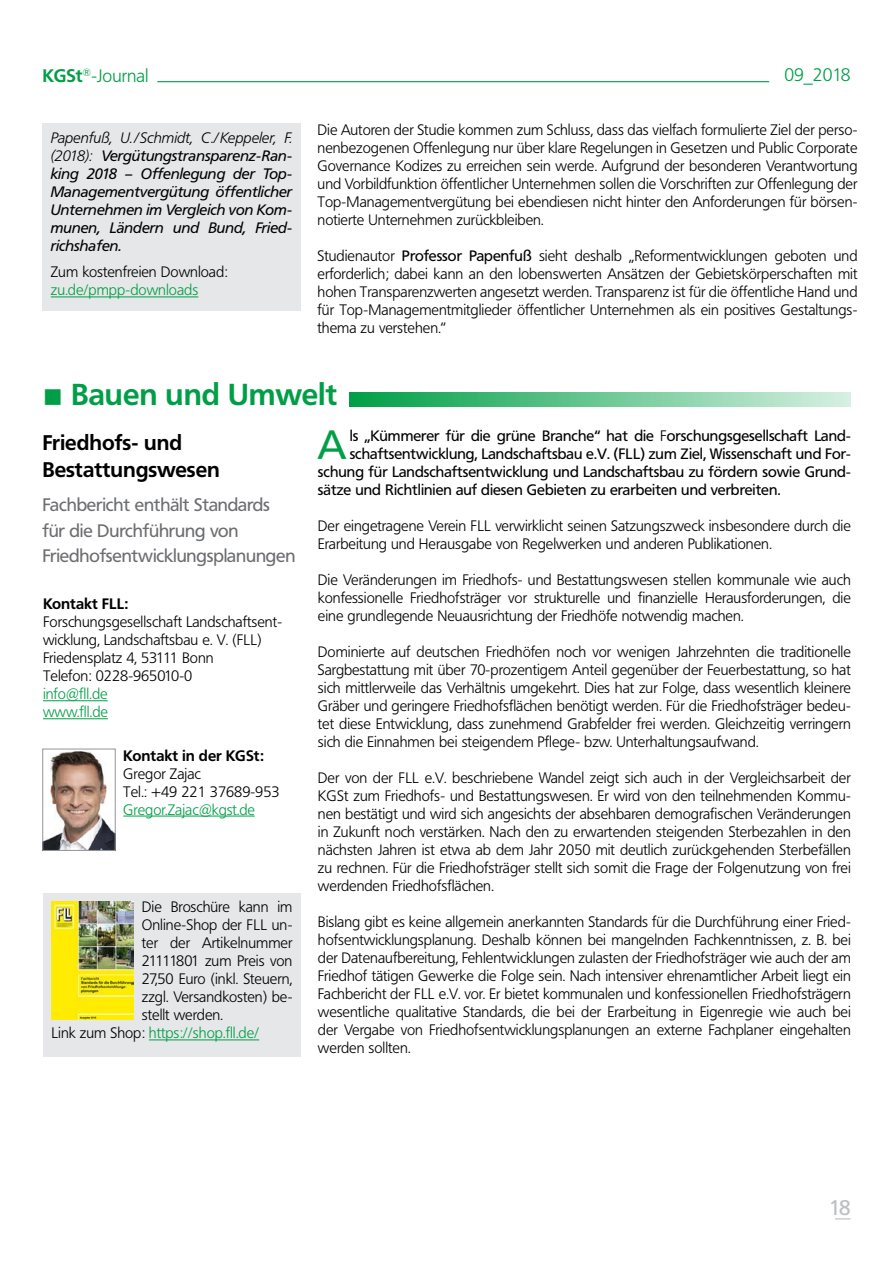
<style>
.page{position:relative;width:893px;height:1263px;background:#fff}
.page>*{position:absolute;margin:0;border:0;box-sizing:border-box;transform-origin:0 0}
.t1{font:40.5px "Frutiger BQ";color:#009f47}
.t2{font:700 30px "Frutiger BQ";color:#009f47}
.t3{font:700 21px/27px "Frutiger BQ";color:#000}
.t4{font:21px "Frutiger BQ";color:#bcbec0}
.t5{font:18px/25.5px "Frutiger BQ";letter-spacing:-.01em;color:#6d6e71}
.t6{font:300 18px "Frutiger BQ";color:#009f47}
.t7{font:300 15px/18px "Frutiger BQ";color:#000;text-align:justify}
.t8{font:15px "Frutiger BQ";color:#000}
.t9{font:italic 15px/18px "Frutiger BQ";color:#000;text-align:justify}
.t10{font:300 15px/18px "Frutiger BQ";color:#009f47}
.t11{font:700 15px "Frutiger BQ";color:#000}
.t12{font:300 15px "Frutiger BQ";letter-spacing:-.02em;color:#000}
.s1{font-weight:700}
.s2{font-weight:300}
.s3{font-weight:400}
.s4{color:#000}
</style>
<div class="page">
<svg style="left:835px;top:1218px;width:15px;height:1px"></svg>
<hr style="left:157px;top:81px;width:612px;height:1px;background:#009f47">
<div style="left:42px;top:123px;width:259px;height:188px;background:#e6e7e8"></div>
<hr style="left:51px;top:297px;width:147px;height:1px;background:#009f47">
<hr style="left:43px;top:700px;width:65px;height:1px;background:#009f47">
<hr style="left:43px;top:718px;width:65px;height:1px;background:#009f47">
<svg style="left:349px;top:392px;width:502px;height:14px;background:#6bc794"></svg>
<hr style="left:123px;top:816px;width:132px;height:1px;background:#009f47">
<img style="left:45px;top:751px;width:68px;height:98px">
<div style="left:43px;top:749px;width:72px;height:102px;border:1px solid #939598"></div>
<div style="left:43px;top:893px;width:258px;height:163px;background:#e6e7e8"></div>
<hr style="left:149px;top:1039px;width:110px;height:1px;background:#009f47">
<img style="left:52px;top:901px;width:81px;height:118px">
<p class="t6" style="left:43px;top:65px;width:107px"><span class="s1">KGSt</span><sup>®</sup>-Journal</p>
<p class="t6" style="left:784px;top:65px;width:68px">09_2018</p>
<p class="t9" style="left:51px;top:129px;width:243px"><span class="s2">Papenfuß, U./Schmidt, C./Keppeler, F. (2018):</span> Vergütungstransparenz-Ran&shy;king 2018 – Offenlegung der Top-Managementvergütung öffentlicher Unternehmen im Vergleich von Kom&shy;munen, Ländern und Bund, Fried&shy;richshafen.</p>
<p class="t7" style="left:51px;top:263px;width:178px">Zum kostenfreien Download:</p>
<p class="t10" style="left:51px;top:281px;width:149px">zu.de/pmpp-downloads</p>
<p class="t7" style="left:317px;top:121px;width:541px">Die Autoren der Studie kommen zum Schluss, dass das vielfach formulierte Ziel der perso&shy;nenbezogenen Offenlegung nur über klare Regelungen in Gesetzen und Public Corporate Governance Kodizes zu erreichen sein werde. Aufgrund der besonderen Verantwortung und Vorbildfunktion öffentlicher Unternehmen sollen die Vorschriften zur Offenlegung der Top-Managementvergütung bei ebendiesen nicht hinter den Anforderungen für börsen&shy;notierte Unternehmen zurückbleiben.</p>
<p class="t7" style="left:317px;top:247px;width:541px">Studienautor <span class="s3">Professor Papenfuß</span> sieht deshalb „Reformentwicklungen geboten und erforderlich; dabei kann an den lobenswerten Ansätzen der Gebietskörperschaften mit hohen Transparenzwerten angesetzt werden. Transparenz ist für die öffentliche Hand und für Top-Managementmitglieder öffentlicher Unternehmen als ein positives Gestaltungs&shy;thema zu verstehen.“</p>
<h2 class="t2" style="left:43px;top:377px;width:295px">■ Bauen und Umwelt</h2>
<h3 class="t3" style="left:43px;top:429px;width:179px">Friedhofs- und<br>Bestattungswesen</h3>
<p class="t5" style="left:43px;top:492px;width:255px">Fachbericht enthält Standards für die Durchführung von<br>Friedhofsentwicklungsplanungen</p>
<p class="t11" style="left:43px;top:595px;width:87px">Kontakt FLL:</p>
<p class="t7" style="left:43px;top:613px;width:241px;text-align:left">Forschungsgesellschaft Landschaftsent&shy;wicklung, Landschaftsbau e. V. (FLL)<br>Friedensplatz 4, 53111 Bonn<br>Telefon: 0228-965010-0</p>
<p class="t10" style="left:43px;top:685px;width:67px">info@fll.de www.fll.de</p>
<p class="t11" style="left:123px;top:746px;width:142px">Kontakt in der KGSt:</p>
<p class="t7" style="left:123px;top:764px;width:158px">Gregor Zajac<br>Tel.: +49 221 37689-953</p>
<p class="t10" style="left:123px;top:800px;width:133px">Gregor.Zajac@kgst.de</p>
<p class="t7" style="left:142px;top:898px;width:152px">Die Broschüre kann im</p>
<p class="t7" style="left:142px;top:916px;width:152px">Online-Shop der FLL un-</p>
<p class="t7" style="left:142px;top:934px;width:152px">ter der Artikelnummer</p>
<p class="t12" style="left:142px;top:952px;width:152px">21111801 zum Preis von</p>
<p class="t7" style="left:142px;top:970px;width:152px">27,50 Euro (inkl. Steuern,</p>
<p class="t7" style="left:142px;top:988px;width:152px">zzgl. Versandkosten) be-</p>
<p class="t7" style="left:142px;top:1006px;width:83px">stellt werden.</p>
<p class="t10" style="left:51px;top:1024px;width:209px"><span class="s4">Link zum Shop:</span> https://shop.fll.de/</p>
<h1 class="t1" style="left:318px;top:421px;width:30px">A</h1>
<p class="t8" style="left:350px;top:427px;width:503px">ls „Kümmerer für die grüne Branche“ hat die <span class="s2">F</span>orschungsgesellschaft Land-</p>
<p class="t8" style="left:350px;top:445px;width:503px">schaftsentwicklung, Landschaftsbau e.V. (FLL) zum Ziel, Wissenschaft und For-</p>
<p class="t8" style="left:318px;top:463px;width:534px">schung für Landschaftsentwicklung und Landschaftsbau zu fördern sowie Grund-</p>
<p class="t8" style="left:318px;top:481px;width:464px">sätze und Richtlinien auf diesen Gebieten zu erarbeiten und verbreiten.</p>
<p class="t7" style="left:318px;top:517px;width:534px">Der eingetragene Verein FLL verwirklicht seinen Satzungszweck insbesondere durch die<br>Erarbeitung und Herausgabe von Regelwerken und anderen Publikationen.</p>
<p class="t7" style="left:318px;top:571px;width:534px">Die Veränderungen im Friedhofs- und Bestattungswesen stellen kommunale wie auch konfessionelle Friedhofsträger vor strukturelle und finanzielle Herausforderungen, die eine grundlegende Neuausrichtung der Friedhöfe notwendig machen.</p>
<p class="t7" style="left:318px;top:643px;width:534px">Dominierte auf deutschen Friedhöfen noch vor wenigen Jahrzehnten die traditionelle Sargbestattung mit über 70-prozentigem Anteil gegenüber der Feuerbestattung, so hat sich mittlerweile das Verhältnis umgekehrt. Dies hat zur Folge, dass wesentlich kleinere Gräber und geringere Friedhofsflächen benötigt werden. Für die Friedhofsträger bedeu&shy;tet diese Entwicklung, dass zunehmend Grabfelder frei werden. Gleichzeitig verringern sich die Einnahmen bei steigendem Pflege- bzw. Unterhaltungsaufwand.</p>
<p class="t7" style="left:318px;top:769px;width:534px">Der von der FLL e.V. beschriebene Wandel zeigt sich auch in der Vergleichsarbeit der KGSt zum Friedhofs- und Bestattungswesen. Er wird von den teilnehmenden Kommu&shy;nen bestätigt und wird sich angesichts der absehbaren demografischen Veränderungen in Zukunft noch verstärken. Nach den zu erwartenden steigenden Sterbezahlen in den nächsten Jahren ist etwa ab dem Jahr 2050 mit deutlich zurückgehenden Sterbefällen zu rechnen. Für die Friedhofsträger stellt sich somit die Frage der Folgenutzung von frei werdenden Friedhofsflächen.</p>
<p class="t7" style="left:318px;top:913px;width:534px">Bislang gibt es keine allgemein anerkannten Standards für die Durchführung einer Fried&shy;hofsentwicklungsplanung. Deshalb können bei mangelnden Fachkenntnissen, z. B. bei der Datenaufbereitung, Fehlentwicklungen zulasten der Friedhofsträger wie auch der am Friedhof tätigen Gewerke die Folge sein. Nach intensiver ehrenamtlicher Arbeit liegt ein Fachbericht der FLL e.V. vor. Er bietet kommunalen und konfessionellen Friedhofsträgern wesentliche qualitative Standards, die bei der Erarbeitung in Eigenregie wie auch bei der Vergabe von Friedhofsentwicklungsplanungen an externe Fachplaner eingehalten werden sollten.</p>
<h3 class="t4" style="left:829px;top:1195px;width:23px">18</h3>
</div>
